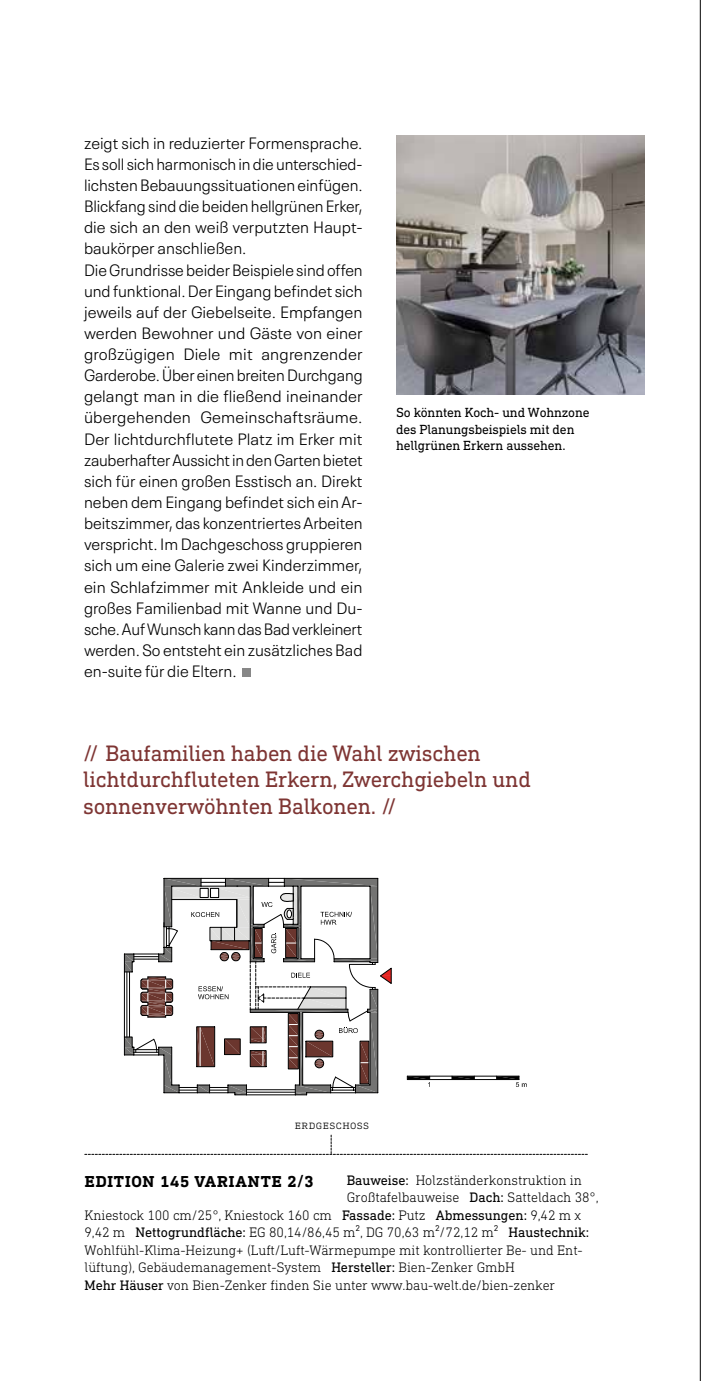
<style>
.page{position:relative;width:702px;height:1381px;background:#fff}
.page>*{position:absolute;margin:0;border:0;box-sizing:border-box;transform-origin:0 0}
.t1{font:22.75px/26.2px "DIN Next Slab Pro";letter-spacing:-.01em;color:#7e3533}
.t2{font:500 21px "DIN Next Slab Pro";letter-spacing:.02em;color:#000}
.t3{font:300 16.28px/21.2px "Neue Plak Text";color:#000}
.t4{font:300 14px "DIN Next Slab Pro";letter-spacing:-.005em;color:#000}
.t5{font:13.47px/16.6px "DIN Next Slab Pro";letter-spacing:-.01em;color:#000}
.t6{font:300 12.25px "DIN Next Slab Pro";color:#000}
.s1{font-size:17.5px}
.s2{font-weight:400}
</style>
<div class="page">
<div style="left:242px;top:669px;width:9px;height:8px;background:#878787"></div>
<img style="left:396px;top:136px;width:248px;height:258px">
<svg style="left:124px;top:878px;width:267px;height:217px"></svg>
<svg style="left:407px;top:1076px;width:119px;height:11px"></svg>
<hr style="left:699px;top:0;width:1px;height:1381px;background:#000">
<svg style="left:85px;top:1135px;width:502px;height:20px"></svg>
<p class="t3" style="left:84px;top:131px;width:280px">zeigt sich in reduzierter Formensprache.<br>Es soll sich harmonisch in die unterschied&shy;lichsten Bebauungssituationen einfügen.<br>Blickfang sind die beiden hellgrünen Erker, die sich an den weiß verputzten Haupt&shy;baukörper anschließen.<br>Die Grundrisse beider Beispiele sind offen und funktional. Der Eingang befindet sich jeweils auf der Giebelseite. Empfangen werden Bewohner und Gäste von einer großzügigen Diele mit angrenzender Garderobe. Über einen breiten Durchgang gelangt man in die fließend ineinander übergehenden Gemeinschaftsräume.<br>Der lichtdurchflutete Platz im Erker mit zauberhafter Aussicht in den Garten bietet sich für einen großen Esstisch an. Direkt neben dem Eingang befindet sich ein Ar&shy;beitszimmer, das konzentriertes Arbeiten verspricht. Im Dachgeschoss gruppieren sich um eine Galerie zwei Kinderzimmer, ein Schlafzimmer mit Ankleide und ein großes Familienbad mit Wanne und Du&shy;sche. Auf Wunsch kann das Bad verkleinert werden. So entsteht ein zusätzliches Bad en-suite für die Eltern.</p>
<p class="t5" style="left:396px;top:404px;width:195px">So könnten Koch- und Wohnzone des Planungsbeispiels mit den hellgrünen Erkern aussehen.</p>
<h1 class="t1" style="left:83px;top:740px;width:449px">// Baufamilien haben die Wahl zwischen lichtdurchfluteten Erkern, Zwerchgiebeln und sonnenverwöhnten Balkonen. //</h1>
<p class="t6" style="left:295px;top:1118px;width:76px">erdgeschoss</p>
<p class="t2" style="left:84px;top:1167px;width:231px">edition 145 variante 2<span class="s1">/</span>3</p>
<p class="t4" style="left:346px;top:1172px;width:236px"><span class="s2">Bauweise:</span> Holzständerkonstruktion in</p>
<p class="t4" style="left:346px;top:1189px;width:253px">Großtafelbauweise <span class="s2">Dach:</span> Satteldach 38°,</p>
<p class="t4" style="left:84px;top:1207px;width:497px">Kniestock 100 cm/25°, Kniestock 160 cm <span class="s2">Fassade:</span> Putz <span class="s2">Abmessungen:</span> 9,42 m x</p>
<p class="t4" style="left:84px;top:1224px;width:505px">9,42 m <span class="s2">Nettogrundfläche:</span> EG 80,14/86,45 m², DG 70,63 m²/72,12 m² <span class="s2">Haustechnik:</span></p>
<p class="t4" style="left:84px;top:1242px;width:499px">Wohlfühl-Klima-Heizung+ (Luft/Luft-Wärmepumpe mit kontrollierter Be- und Ent-</p>
<p class="t4" style="left:84px;top:1259px;width:431px">lüftung), Gebäudemanagement-System <span class="s2">Hersteller:</span> Bien-Zenker GmbH</p>
<p class="t4" style="left:84px;top:1277px;width:472px"><span class="s2">Mehr Häuser</span> von Bien-Zenker finden Sie unter www.bau-welt.de/bien-zenker</p>
</div>
